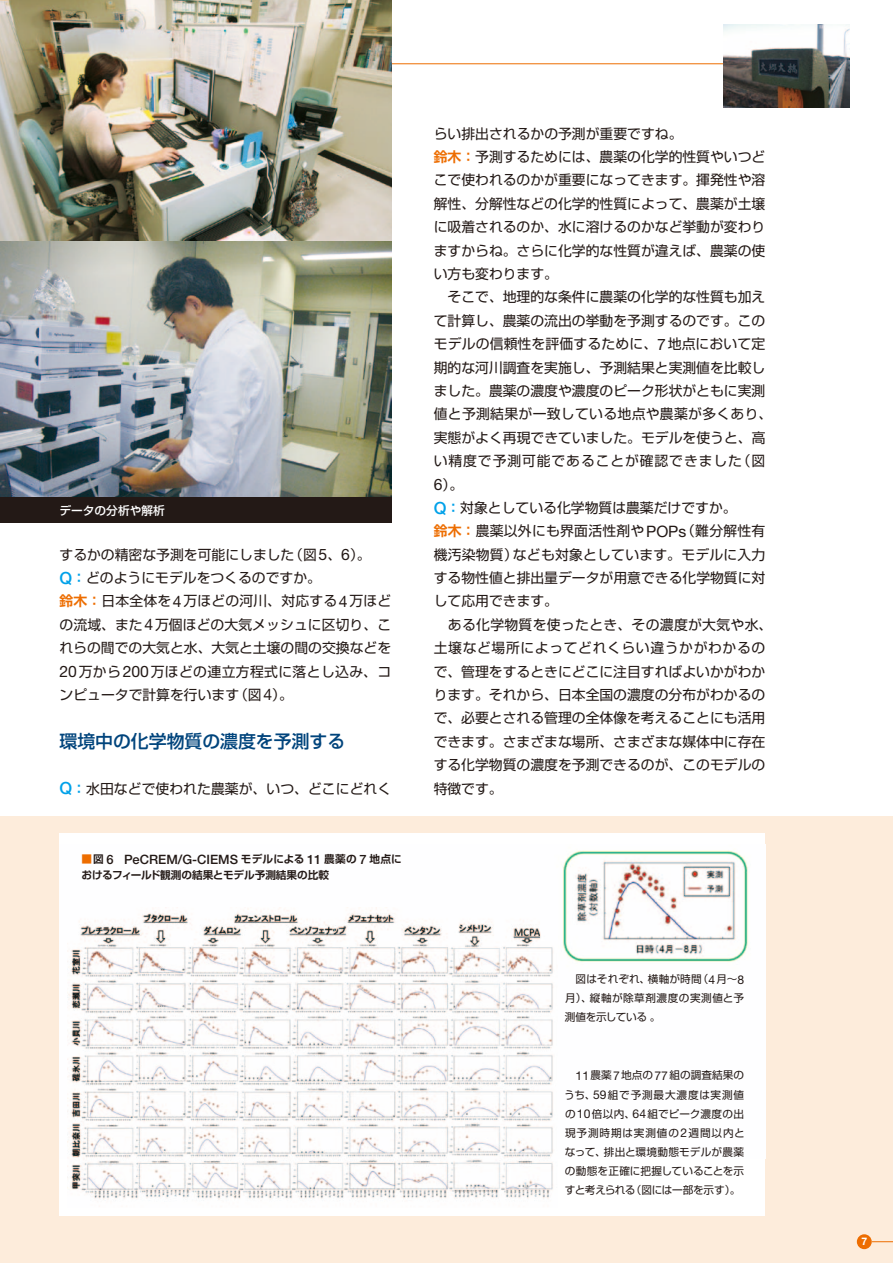
<style>
.page{position:relative;width:893px;height:1263px;background:#fff}
.page>*{position:absolute;margin:0;border:0;box-sizing:border-box;transform-origin:0 0}
.t1{font:500 17.85px "Shin Go Pro";color:#00447c}
.t2{font:13.8px/23.4px "Shin Go Pro";color:#231916}
.t3{font:500 12.9px "Helvetica Neue";color:#231916}
.t4{font:500 11.7px "Shin Go Pro";color:#fff}
.t5{font:10.65px/19.2px "Shin Go Pro";color:#231916;text-align:justify}
.t6{font:700 10.65px "Shin Go Pro De";color:#231916}
.t7{font:700 10.5px "Helvetica Neue";color:#fff}
.s1{font-family:"Helvetica Neue";font-size:15.75px}
.s2{font-family:"Helvetica Neue";font-weight:500;font-size:16.8px;color:#00a1e9}
.s3{font-family:"Shin Go Pro De";font-weight:700;color:#00a1e9}
.s4{font-family:"Shin Go Pro De";font-weight:700;color:#ed6d00}
.s5{font-family:"Shin Go Pro De";font-weight:700;font-size:10.65px;color:#ed6d00}
.s6{font-family:"Shin Go Pro De";font-weight:700;font-size:10.65px}
.s7{font-family:"Helvetica Neue";font-size:12.15px}
</style>
<div class="page">
<div style="left:0;top:816px;width:893px;height:447px;background:#fdecdb"></div>
<div style="left:60px;top:833px;width:705px;height:383px;background:#fff"></div>
<img style="left:279px;top:850px;width:470px;height:112px">
<img style="left:67px;top:908px;width:490px;height:292px">
<svg style="left:872px;top:1241px;width:21px;height:1px"></svg>
<div style="left:857px;top:1234px;width:15px;height:15px;background:#ed6d00;border-radius:50%"></div>
<hr style="left:0;top:64px;width:737px;height:1px;background:#ed6d00">
<div style="left:0;top:64px;width:391px;height:459px;background:#231916"></div>
<img style="left:724px;top:24px;width:126px;height:84px">
<img style="left:0;top:0;width:391px;height:496px">
<p class="t4" style="left:60px;top:501px;width:107px">データの分析や解析</p>
<p class="t2" style="left:60px;top:541px;width:333px">するかの精密な予測を可能にしました（図<span class="s1">5</span>、<span class="s1">6</span>）。<br><span class="s2">Q</span><span class="s3">：</span>どのようにモデルをつくるのですか。<br><span class="s4">鈴木：</span>日本全体を<span class="s1">4</span>万ほどの河川、対応する<span class="s1">4</span>万ほどの流域、また<span class="s1">4</span>万個ほどの大気メッシュに区切り、これらの間での大気と水、大気と土壌の間の交換などを<br><span class="s1">20</span>万から<span class="s1">200</span>万ほどの連立方程式に落とし込み、コンピュータで計算を行います（図<span class="s1">4</span>）。</p>
<p class="t1" style="left:60px;top:727px;width:287px">環境中の化学物質の濃度を予測する</p>
<p class="t2" style="left:60px;top:775px;width:333px"><span class="s2">Q</span><span class="s3">：</span>水田などで使われた農薬が、いつ、どこにどれく</p>
<p class="t3" style="left:81px;top:852px;width:322px"><span class="s5">■</span><span class="s6">図</span> 6 PeCREM/G-CIEMS <span class="s6">モデルによる</span> 11 <span class="s6">農薬の</span> 7 <span class="s6">地点に</span></p>
<p class="t6" style="left:81px;top:866px;width:249px">おけるフィールド観測の結果とモデル予測結果の比較</p>
<p class="t2" style="left:434px;top:120px;width:333px">らい排出されるかの予測が重要ですね。<br><span class="s4">鈴木：</span>予測するためには、農薬の化学的性質やいつどこで使われるのかが重要になってきます。揮発性や溶解性、分解性などの化学的性質によって、農薬が土壌に吸着されるのか、水に溶けるのかなど挙動が変わりますからね。さらに化学的な性質が違えば、農薬の使い方も変わります。</p>
<p class="t2" style="left:434px;top:284px;width:340px;text-indent:14px">そこで、地理的な条件に農薬の化学的な性質も加えて計算し、農薬の流出の挙動を予測するのです。このモデルの信頼性を評価するために、<span class="s1">7</span>地点において定期的な河川調査を実施し、予測結果と実測値を比較しました。農薬の濃度や濃度のピーク形状がともに実測値と予測結果が一致している地点や農薬が多くあり、実態がよく再現できていました。モデルを使うと、高い精度で予測可能であることが確認できました（図<br><span class="s1">6</span>）。<br><span class="s2">Q</span><span class="s3">：</span>対象としている化学物質は農薬だけですか。<br><span class="s4">鈴木：</span>農薬以外にも界面活性剤や<span class="s1">POPs</span>（難分解性有機汚染物質）なども対象としています。モデルに入力する物性値と排出量データが用意できる化学物質に対して応用できます。</p>
<p class="t2" style="left:434px;top:611px;width:340px;text-indent:14px">ある化学物質を使ったとき、その濃度が大気や水、土壌など場所によってどれくらい違うかがわかるので、管理をするときにどこに注目すればよいかがわかります。それから、日本全国の濃度の分布がわかるので、必要とされる管理の全体像を考えることにも活用できます。さまざまな場所、さまざまな媒体中に存在する化学物質の濃度を予測できるのが、このモデルの特徴です。</p>
<p class="t5" style="left:565px;top:968px;width:181px;text-indent:11px">図はそれぞれ、横軸が時間（<span class="s7">4</span>月～<span class="s7">8</span>月）、縦軸が除草剤濃度の実測値と予測値を示している。</p>
<p class="t5" style="left:564px;top:1064px;width:182px;text-indent:12px"><span class="s7">11</span>農薬<span class="s7">7</span>地点の<span class="s7">77</span>組の調査結果のうち、<span class="s7">59</span>組で予測最大濃度は実測値の<span class="s7">10</span>倍以内、<span class="s7">64</span>組でピーク濃度の出現予測時期は実測値の<span class="s7">2</span>週間以内となって、排出と環境動態モデルが農薬の動態を正確に把握していることを示すと考えられる（図には一部を示す）。</p>
<p class="t7" style="left:861px;top:1235px;width:7px">7</p>
</div>
